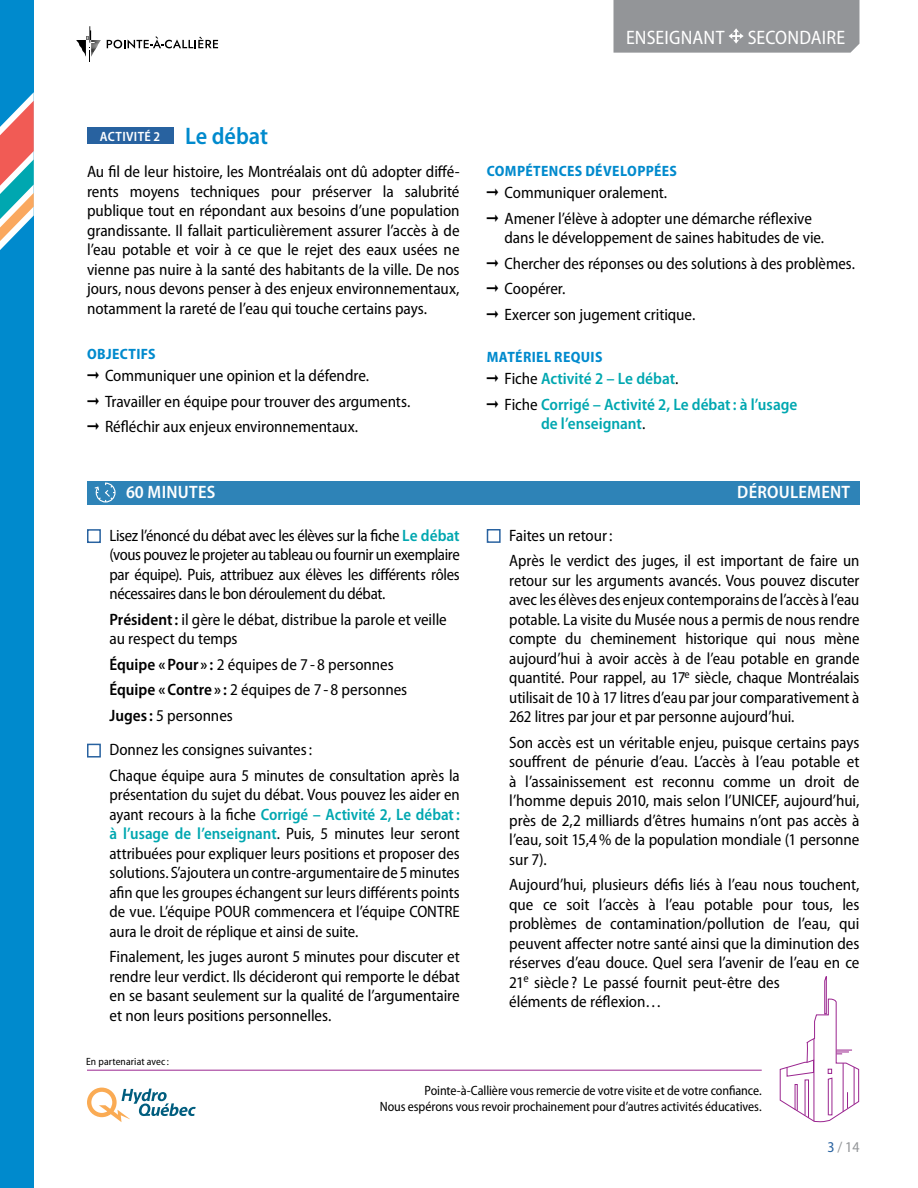
<style>
.page{position:relative;width:918px;height:1188px;background:#fff}
.page>*{position:absolute;margin:0;border:0;box-sizing:border-box;transform-origin:0 0}
.t1{font:semi-condensed 19.5px "Myriad Pro";letter-spacing:.005em;color:#fff}
.t2{font:600 semi-condensed 18px "Myriad Pro";letter-spacing:.015em;color:#fff}
.t3{font:semi-condensed 16.5px/19.5px "Myriad Pro";letter-spacing:-.005em;color:#000}
.t4{font:600 semi-condensed 16.5px/25.5px "Myriad Pro";color:#00a7b0}
.t5{font:700 semi-condensed 15px "Myriad Pro";letter-spacing:.025em;color:#008acd}
.t6{font:semi-condensed 15px "Myriad Pro";color:#939598}
.t7{font:semi-condensed 13.5px/16.5px "Myriad Pro";letter-spacing:-.005em;color:#000;text-align:right}
.t8{font:600 semi-condensed 13.5px "Myriad Pro";letter-spacing:.025em;color:#fff}
.t9{font:semi-condensed 10.5px "Myriad Pro";letter-spacing:.01em;color:#000}
.s1{font-size:24px;color:#008acd}
.s2{color:#000}
.s3{font-weight:400;color:#000}
.s4{font-weight:600;color:#00a7b0}
.s5{font-weight:600}
.s6{color:#2862a0}
</style>
<div class="page">
<div style="left:0;top:0;width:34px;height:1188px;background:#008acd"></div>
<svg style="left:0;top:92px;width:34px;height:158px"></svg>
<div style="left:613px;top:0;width:247px;height:53px;background:#939598"></div>
<svg style="left:76px;top:26px;width:25px;height:36px"></svg>
<svg style="left:107px;top:36px;width:111px;height:13px"></svg>
<div style="left:87px;top:127px;width:86px;height:17px;background:#2862a0"></div>
<div style="left:87px;top:481px;width:773px;height:24px;background:#2e83b7"></div>
<svg style="left:94px;top:482px;width:22px;height:21px"></svg>
<div style="left:87px;top:529px;width:14px;height:14px;border:2px solid #2862a0"></div>
<div style="left:87px;top:744px;width:14px;height:14px;border:2px solid #2862a0"></div>
<div style="left:487px;top:529px;width:14px;height:14px;border:2px solid #2862a0"></div>
<hr style="left:87px;top:1070px;width:675px;height:1px;background:#9a258f">
<svg style="left:779px;top:976px;width:81px;height:147px"></svg>
<svg style="left:87px;top:1088px;width:109px;height:34px"></svg>
<p class="t1" style="left:626px;top:27px;width:221px">ENSEIGNANT SECONDAIRE</p>
<p class="t8" style="left:100px;top:129px;width:170px">ACTIVITÉ 2 <span class="s1">Le débat</span></p>
<p class="t3" style="left:87px;top:162px;width:374px;text-align:justify">Au fil de leur histoire, les Montréalais ont dû adopter diffé&shy;rents moyens techniques pour préserver la salubrité publique tout en répondant aux besoins d’une population grandissante. Il fallait particulièrement assurer l’accès à de l’eau potable et voir à ce que le rejet des eaux usées ne vienne pas nuire à la santé des habitants de la ville. De nos jours, nous devons penser à des enjeux environnementaux, notamment la rareté de l’eau qui touche certains pays.</p>
<p class="t5" style="left:87px;top:345px;width:70px">OBJECTIFS</p>
<p class="t3" style="left:87px;top:363px;width:325px;line-height:25.5px">➞ Communiquer une opinion et la défendre.<br>➞ Travailler en équipe pour trouver des arguments. ➞ Réfléchir aux enjeux environnementaux.</p>
<p class="t5" style="left:487px;top:162px;width:192px">COMPÉTENCES DÉVELOPPÉES</p>
<p class="t3" style="left:487px;top:180px;width:327px;line-height:25.5px">➞ Communiquer oralement.<br>➞ Amener l’élève à adopter une démarche réflexive</p>
<p class="t3" style="left:487px;top:225px;width:370px;line-height:25.5px;text-indent:18px">dans le développement de saines habitudes de vie.<br>➞ Chercher des réponses ou des solutions à des problèmes. ➞ Coopérer.<br>➞ Exercer son jugement critique.</p>
<p class="t5" style="left:487px;top:348px;width:117px">MATÉRIEL REQUIS</p>
<p class="t4" style="left:487px;top:366px;width:312px"><span class="s2">➞</span> <span class="s3">Fiche</span> Activité 2 – Le débat<span class="s3">.<br></span><span class="s2">➞</span> <span class="s3">Fiche</span> Corrigé – Activité 2, Le débat: à l’usage</p>
<p class="t4" style="left:541px;top:411px;width:106px">de l’enseignant<span class="s3">.</span></p>
<p class="t2" style="left:126px;top:482px;width:91px">60 MINUTES</p>
<p class="t2" style="left:737px;top:482px;width:115px">DÉROULEMENT</p>
<p class="t3" style="left:110px;top:526px;width:352px;text-align:justify">Lisez l’énoncé du débat avec les élèves sur la fiche <span class="s4">Le débat </span>(vous pouvez le projeter au tableau ou fournir un exemplaire par équipe). Puis, attribuez aux élèves les différents rôles nécessaires dans le bon déroulement du débat.</p>
<p class="t3" style="left:110px;top:610px;width:339px"><span class="s5">Président:</span> il gère le débat, distribue la parole et veille au respect du temps</p>
<p class="t3" style="left:110px;top:652px;width:299px;line-height:25.5px"><span class="s5">Équipe «Pour » :</span> 2 équipes de 7 - 8 personnes<br><span class="s5">Équipe «Contre » :</span> 2 équipes de 7 - 8 personnes<br><span class="s5">Juges:</span> 5 personnes</p>
<p class="t3" style="left:110px;top:737px;width:352px;line-height:25.5px">Donnez les consignes suivantes:<br>Chaque équipe aura 5 minutes de consultation après la</p>
<p class="t3" style="left:110px;top:785px;width:352px;text-align:justify">présentation du sujet du débat. Vous pouvez les aider en ayant recours à la fiche <span class="s4">Corrigé – Activité 2, Le débat: à l’usage de l’enseignant</span>. Puis, 5 minutes leur seront attribuées pour expliquer leurs positions et proposer des solutions. S’ajoutera un contre-argumentaire de 5 minutes afin que les groupes échangent sur leurs différents points de vue. L’équipe POUR commencera et l’équipe CONTRE aura le droit de réplique et ainsi de suite.</p>
<p class="t3" style="left:110px;top:947px;width:352px;text-align:justify">Finalement, les juges auront 5 minutes pour discuter et rendre leur verdict. Ils décideront qui remporte le débat en se basant seulement sur la qualité de l’argumentaire et non leurs positions personnelles.</p>
<p class="t3" style="left:509px;top:523px;width:352px;line-height:25.5px">Faites un retour:<br>Après le verdict des juges, il est important de faire un</p>
<p class="t3" style="left:509px;top:571px;width:352px;text-align:justify">retour sur les arguments avancés. Vous pouvez discuter avec les élèves des enjeux contemporains de l’accès à l’eau potable. La visite du Musée nous a permis de nous rendre compte du cheminement historique qui nous mène aujourd’hui à avoir accès à de l’eau potable en grande quantité. Pour rappel, au 17<sup>e</sup> siècle, chaque Montréalais utilisait de 10 à 17 litres d’eau par jour comparativement à 262 litres par jour et par personne aujourd’hui.</p>
<p class="t3" style="left:509px;top:733px;width:352px;text-align:justify">Son accès est un véritable enjeu, puisque certains pays souffrent de pénurie d’eau. L’accès à l’eau potable et à l’assainissement est reconnu comme un droit de l’homme depuis 2010, mais selon l’UNICEF, aujourd’hui, près de 2,2 milliards d’êtres humains n’ont pas accès à l’eau, soit 15,4% de la population mondiale (1 personne sur 7).</p>
<p class="t3" style="left:509px;top:875px;width:352px">Aujourd’hui, plusieurs défis liés à l’eau nous touchent, que ce soit l’accès à l’eau potable pour tous, les problèmes de contamination/pollution de l’eau, qui peuvent affecter notre santé ainsi que la diminution des réserves d’eau douce. Quel sera l’avenir de l’eau en ce 21<sup>e</sup> siècle ? Le passé fournit peut-être des<br>éléments de réflexion…</p>
<p class="t9" style="left:86px;top:1056px;width:84px">En partenariat avec :</p>
<p class="t7" style="left:380px;top:1082px;width:383px">Pointe-à-Callière vous remercie de votre visite et de votre confiance.<br>Nous espérons vous revoir prochainement pour d’autres activités éducatives.</p>
<p class="t6" style="left:827px;top:1139px;width:34px"><span class="s6">3</span> / 14</p>
</div>
